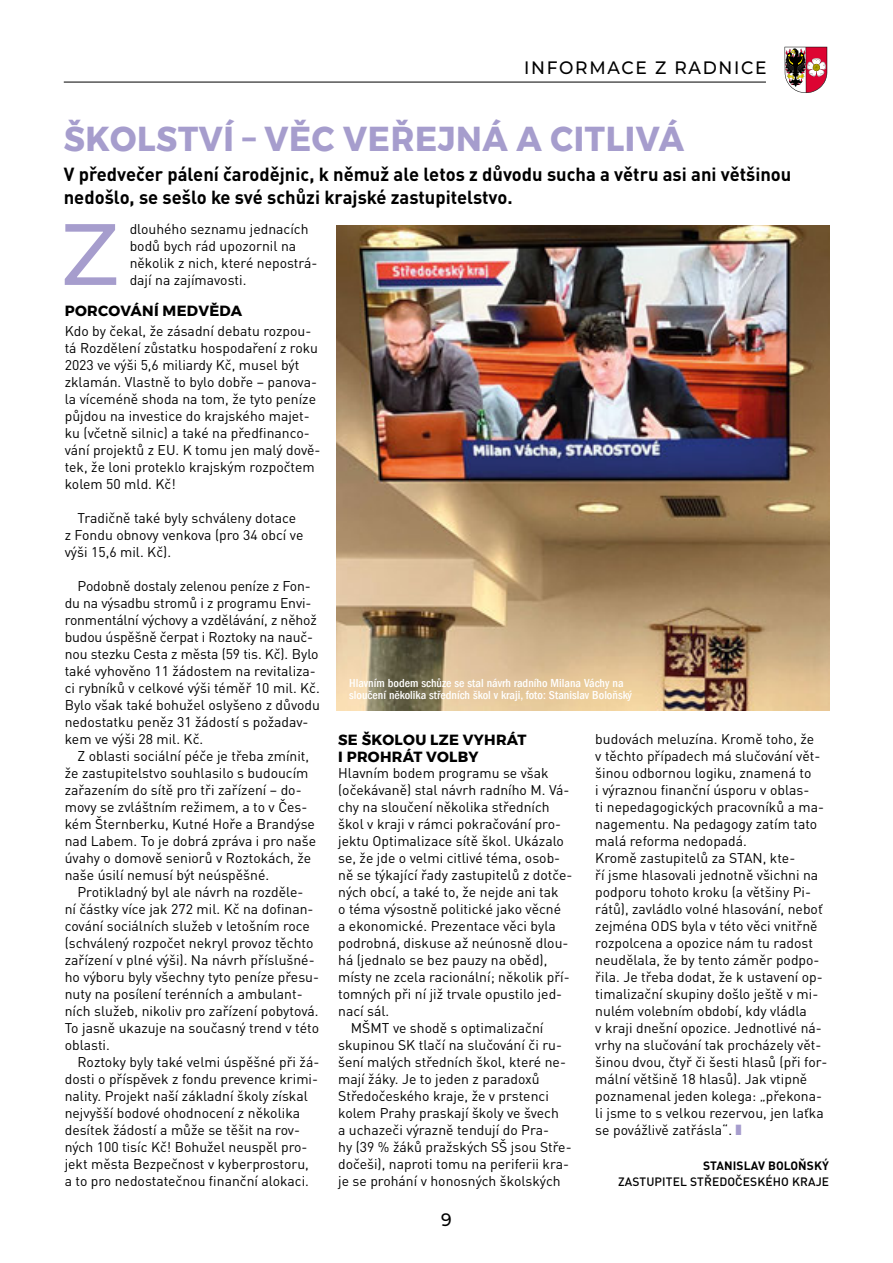
<style>
.page{position:relative;width:893px;height:1263px;background:#fff}
.page>*{position:absolute;margin:0;border:0;box-sizing:border-box;transform-origin:0 0}
.t1{font:500 86.85px "Montserrat";color:#a69dcd}
.t2{font:700 34.5px "Montserrat";letter-spacing:.02em;color:#a69dcd;scale:.95 1}
.t3{font:700 18.75px/22.5px "DIN Pro";color:#000}
.t4{font:500 18px "Montserrat";letter-spacing:.1em;color:#000;scale:.95 1}
.t5{font:700 14.7px/16.5px "Montserrat";letter-spacing:.02em;color:#000}
.t6{font:13.95px/17px "DIN Pro";color:#000}
.t7{font:500 condensed 12px/12px "Franklin Gothic LT Com";color:#fff}
.t8{font:500 12px "DIN Pro";letter-spacing:.01em;color:#000}
.t9{font:700 12px "DIN Pro";letter-spacing:.01em;color:#000}
.s1{color:#a69dcd}
</style>
<div class="page">
<svg style="left:784px;top:47px;width:43px;height:46px"></svg>
<hr style="left:806px;top:47px;width:1px;height:46px;background:#000">
<hr style="left:64px;top:82px;width:702px;height:1px;background:#000">
<img style="left:337px;top:226px;width:492px;height:484px">
<p class="t4" style="left:524px;top:55px;width:257px">INFORMACE Z RADNICE</p>
<h2 class="t2" style="left:64px;top:111px;width:654px">ŠKOLSTVÍ – VĚC VEŘEJNÁ A CITLIVÁ</h2>
<h3 class="t3" style="left:64px;top:161px;width:729px">V předvečer pálení čarodějnic, k němuž ale letos z důvodu sucha a větru asi ani většinou nedošlo, se sešlo ke své schůzi krajské zastupitelstvo.</h3>
<h1 class="t1" style="left:61px;top:196px;width:59px">Z</h1>
<p class="t6" style="left:130px;top:220px;width:189px">dlouhého seznamu jednacích bodů bych rád upozornil na několik z nich, které nepostrá&shy;dají na zajímavosti.</p>
<p class="t5" style="left:65px;top:303px;width:179px">PORCOVÁNÍ MEDVĚDA</p>
<p class="t6" style="left:65px;top:322px;width:257px">Kdo by čekal, že zásadní debatu rozpou&shy;tá Rozdělení zůstatku hospodaření z roku 2023 ve výši 5,6 miliardy Kč, musel být zklamán. Vlastně to bylo dobře – panova&shy;la víceméně shoda na tom, že tyto peníze půjdou na investice do krajského majet&shy;ku (včetně silnic) a také na předfinanco&shy;vání projektů z EU. K tomu jen malý dově&shy;tek, že loni proteklo krajským rozpočtem kolem 50 mld. Kč!</p>
<p class="t6" style="left:65px;top:509px;width:240px;text-indent:13px">Tradičně také byly schváleny dotace z Fondu obnovy venkova (pro 34 obcí ve výši 15,6 mil. Kč).</p>
<p class="t6" style="left:65px;top:577px;width:257px;text-indent:13px">Podobně dostaly zelenou peníze z Fon&shy;du na výsadbu stromů i z programu Envi&shy;ronmentální výchovy a vzdělávání, z něhož budou úspěšně čerpat i Roztoky na nauč&shy;nou stezku Cesta z města (59 tis. Kč). Bylo také vyhověno 11 žádostem na revitaliza&shy;ci rybníků v celkové výši téměř 10 mil. Kč.<br>Bylo však také bohužel oslyšeno z důvodu nedostatku peněz 31 žádostí s požadav&shy;kem ve výši 28 mil. Kč.</p>
<p class="t6" style="left:65px;top:747px;width:253px;text-indent:13px">Z oblasti sociální péče je třeba zmínit, že zastupitelstvo souhlasilo s budoucím zařazením do sítě pro tři zařízení – do&shy;movy se zvláštním režimem, a to v Čes&shy;kém Šternberku, Kutné Hoře a Brandýse nad Labem. To je dobrá zpráva i pro naše úvahy o domově seniorů v Roztokách, že naše úsilí nemusí být neúspěšné.</p>
<p class="t6" style="left:65px;top:883px;width:256px;text-indent:13px">Protikladný byl ale návrh na rozděle-<br>ní částky více jak 272 mil. Kč na dofinan&shy;cování sociálních služeb v letošním roce (schválený rozpočet nekryl provoz těchto zařízení v plné výši). Na návrh příslušné&shy;ho výboru byly všechny tyto peníze přesu&shy;nuty na posílení terénních a ambulant&shy;ních služeb, nikoliv pro zařízení pobytová.<br>To jasně ukazuje na současný trend v této oblasti.</p>
<p class="t6" style="left:65px;top:1053px;width:256px;text-indent:13px">Roztoky byly také velmi úspěšné při žá&shy;dosti o příspěvek z fondu prevence krimi&shy;nality. Projekt naší základní školy získal nejvyšší bodové ohodnocení z několika desítek žádostí a může se těšit na rov&shy;ných 100 tisíc Kč! Bohužel neuspěl pro&shy;jekt města Bezpečnost v kyberprostoru, a to pro nedostatečnou finanční alokaci.</p>
<p class="t7" style="left:349px;top:677px;width:284px">Hlavním bodem schůze se stal návrh radního Milana Váchy na sloučení několika středních škol v kraji, foto: Stanislav Boloňský</p>
<p class="t6" style="left:595px;top:730px;width:234px">budovách meluzína. Kromě toho, že<br>v těchto případech má slučování vět&shy;šinou odbornou logiku, znamená to<br>i výraznou finanční úsporu v oblas-<br>ti nepedagogických pracovníků a ma&shy;nagementu. Na pedagogy zatím tato malá reforma nedopadá.<br>Kromě zastupitelů za STAN, kte-<br>ří jsme hlasovali jednotně všichni na podporu tohoto kroku (a většiny Pi&shy;rátů), zavládlo volné hlasování, neboť zejména ODS byla v této věci vnitřně rozpolcena a opozice nám tu radost neudělala, že by tento záměr podpo&shy;řila. Je třeba dodat, že k ustavení op&shy;timalizační skupiny došlo ještě v mi&shy;nulém volebním období, kdy vládla<br>v kraji dnešní opozice. Jednotlivé ná&shy;vrhy na slučování tak procházely vět&shy;šinou dvou, čtyř či šesti hlasů (při for&shy;mální většině 18 hlasů). Jak vtipně poznamenal jeden kolega: „překona&shy;li jsme to s velkou rezervou, jen laťka se povážlivě zatřásla“. <span class="s1">❚</span></p>
<p class="t5" style="left:338px;top:732px;width:190px">SE ŠKOLOU LZE VYHRÁT<br>I PROHRÁT VOLBY</p>
<p class="t6" style="left:338px;top:764px;width:212px">Hlavním bodem programu se však</p>
<p class="t6" style="left:338px;top:781px;width:233px">(očekávaně) stal návrh radního M. Vá-</p>
<p class="t6" style="left:338px;top:798px;width:213px">chy na sloučení několika středních</p>
<p class="t6" style="left:338px;top:815px;width:224px">škol v kraji v rámci pokračování pro-</p>
<p class="t6" style="left:338px;top:832px;width:227px">jektu Optimalizace sítě škol. Ukázalo</p>
<p class="t6" style="left:338px;top:849px;width:224px">se, že jde o velmi citlivé téma, osob-</p>
<p class="t6" style="left:338px;top:866px;width:236px">ně se týkající řady zastupitelů z dotče-</p>
<p class="t6" style="left:338px;top:883px;width:222px">ných obcí, a také to, že nejde ani tak</p>
<p class="t6" style="left:338px;top:900px;width:224px">o téma výsostně politické jako věcné</p>
<p class="t6" style="left:338px;top:917px;width:219px">a ekonomické. Prezentace věci byla</p>
<p class="t6" style="left:338px;top:934px;width:232px">podrobná, diskuse až neúnosně dlou-</p>
<p class="t6" style="left:338px;top:951px;width:211px">há (jednalo se bez pauzy na oběd),</p>
<p class="t6" style="left:338px;top:968px;width:233px">místy ne zcela racionální; několik pří-</p>
<p class="t6" style="left:338px;top:985px;width:226px">tomných při ní již trvale opustilo jed-</p>
<p class="t6" style="left:338px;top:1002px;width:53px">nací sál.</p>
<p class="t6" style="left:351px;top:1019px;width:194px">MŠMT ve shodě s optimalizační</p>
<p class="t6" style="left:338px;top:1036px;width:225px">skupinou SK tlačí na slučování či ru-</p>
<p class="t6" style="left:338px;top:1053px;width:229px">šení malých středních škol, které ne-</p>
<p class="t6" style="left:338px;top:1070px;width:203px">mají žáky. Je to jeden z paradoxů</p>
<p class="t6" style="left:338px;top:1087px;width:212px">Středočeského kraje, že v prstenci</p>
<p class="t6" style="left:338px;top:1104px;width:222px">kolem Prahy praskají školy ve švech</p>
<p class="t6" style="left:338px;top:1121px;width:212px">a uchazeči výrazně tendují do Pra-</p>
<p class="t6" style="left:338px;top:1138px;width:235px">hy (39 % žáků pražských SŠ jsou Stře-</p>
<p class="t6" style="left:338px;top:1155px;width:232px">dočeši), naproti tomu na periferii kra-</p>
<p class="t6" style="left:338px;top:1172px;width:224px">je se prohání v honosných školských</p>
<p class="t9" style="left:703px;top:1155px;width:128px">STANISLAV BOLOŇSKÝ</p>
<p class="t8" style="left:618px;top:1172px;width:213px">ZASTUPITEL STŘEDOČESKÉHO KRAJE</p>
<p class="t4" style="left:441px;top:1208px;width:13px">9</p>
</div>
